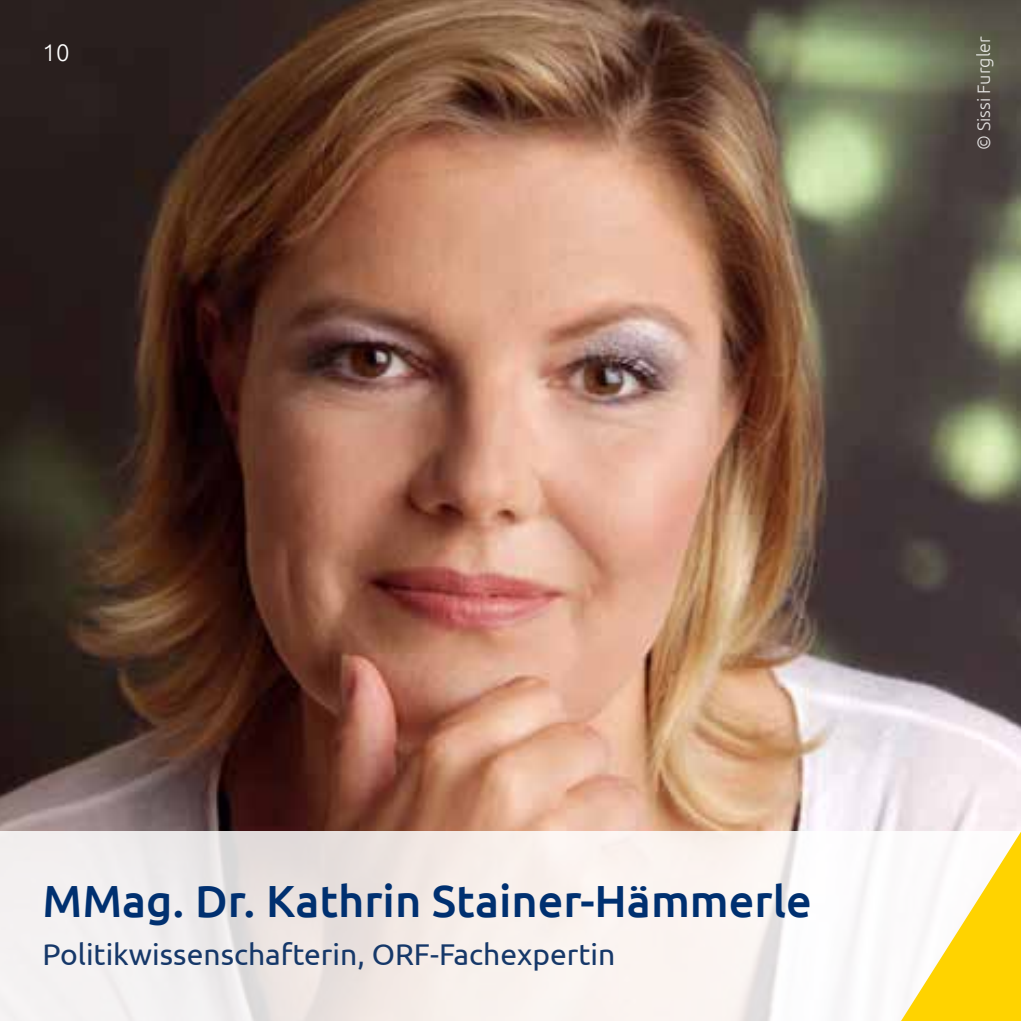
<style>
.page{position:relative;width:1021px;height:1021px;background:#fff}
.page>*{position:absolute;margin:0;border:0;box-sizing:border-box;transform-origin:0 0}
.t1{font:500 45px "Ubuntu";color:#003070}
.t2{font:30px "Ubuntu";color:#163869}
.t3{font:300 24px "Ubuntu";color:#fff}
.t4{font:300 18px "Ubuntu";color:#fff}
</style>
<div class="page">
<img style="left:0;top:0;width:1020px;height:831px">
<svg style="left:0;top:831px;width:877px;height:189px;fill:#f5f1ef"></svg>
<svg style="left:901px;top:833px;width:119px;height:187px"></svg>
<p class="t3" style="left:43px;top:38px;width:29px">10</p>
<p class="t4" style="left:973px;top:150px;width:115px;rotate:-90deg">© Sissi Furgler</p>
<h1 class="t1" style="left:43px;top:872px;width:770px">MMag. Dr. Kathrin Stainer-Hämmerle</h1>
<p class="t2" style="left:43px;top:936px;width:574px">Politikwissenschafterin, ORF-Fachexpertin</p>
</div>
